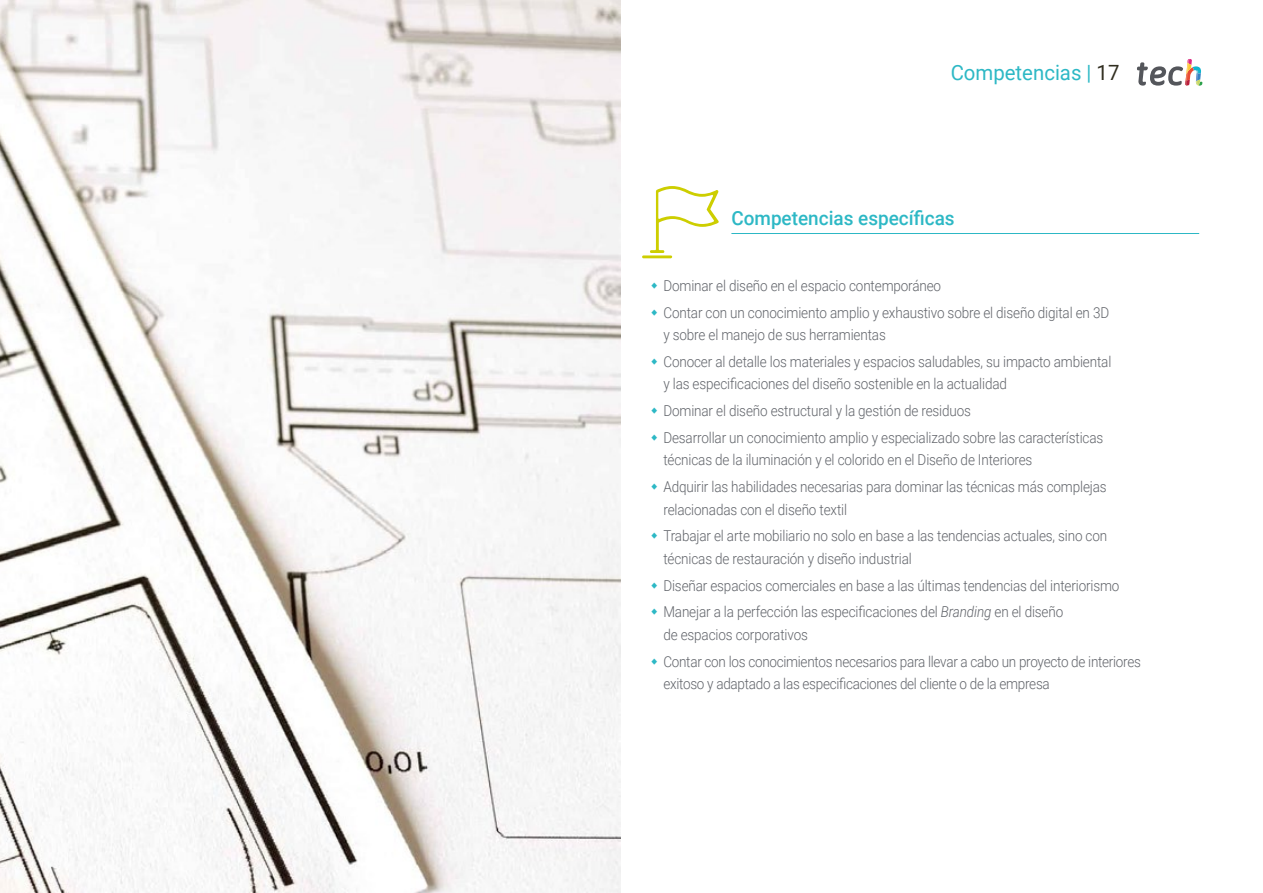
<style>
.page{position:relative;width:1263px;height:893px;background:#fff}
.page>*{position:absolute;margin:0;border:0;box-sizing:border-box;transform-origin:0 0}
.t1{font:21px "Roboto";color:#2db8c5}
.t2{font:500 19.5px "Roboto";color:#2db8c5}
.t3{font:300 15px/26.7px "Roboto";letter-spacing:-.01em;color:#61646a;scale:.9 1}
.s1{color:#312e20}
.s2{font-style:italic}
</style>
<div class="page">
<hr style="left:731px;top:233px;width:468px;height:1px;background:#2db8c5">
<hr style="left:642px;top:255px;width:30px;height:3px;background:#cdce00">
<svg style="left:650px;top:186px;width:69px;height:67px"></svg>
<img style="left:0;top:0;width:621px;height:893px">
<svg style="left:1137px;top:59px;width:65px;height:27px"></svg>
<h1 class="t1" style="left:951px;top:57px;width:170px">Competencias | <span class="s1">17</span></h1>
<h2 class="t2" style="left:731px;top:205px;width:225px">Competencias específicas</h2>
<p class="t3" style="left:663px;top:272px;width:497px">Dominar el diseño en el espacio contemporáneo<br>Contar con un conocimiento amplio y exhaustivo sobre el diseño digital en 3D</p>
<p class="t3" style="left:663px;top:321px;width:499px">y sobre el manejo de sus herramientas<br>Conocer al detalle los materiales y espacios saludables, su impacto ambiental</p>
<p class="t3" style="left:663px;top:370px;width:490px">y las especificaciones del diseño sostenible en la actualidad<br>Dominar el diseño estructural y la gestión de residuos<br>Desarrollar un conocimiento amplio y especializado sobre las características</p>
<p class="t3" style="left:663px;top:446px;width:494px">técnicas de la iluminación y el colorido en el Diseño de Interiores<br>Adquirir las habilidades necesarias para dominar las técnicas más complejas</p>
<p class="t3" style="left:663px;top:495px;width:495px">relacionadas con el diseño textil<br>Trabajar el arte mobiliario no solo en base a las tendencias actuales, sino con</p>
<p class="t3" style="left:663px;top:545px;width:508px">técnicas de restauración y diseño industrial<br>Diseñar espacios comerciales en base a las últimas tendencias del interiorismo<br>Manejar a la perfección las especificaciones del <span class="s2">Branding</span> en el diseño</p>
<p class="t3" style="left:663px;top:621px;width:532px">de espacios corporativos<br>Contar con los conocimientos necesarios para llevar a cabo un proyecto de interiores</p>
<p class="t3" style="left:663px;top:670px;width:431px">exitoso y adaptado a las especificaciones del cliente o de la empresa</p>
</div>
